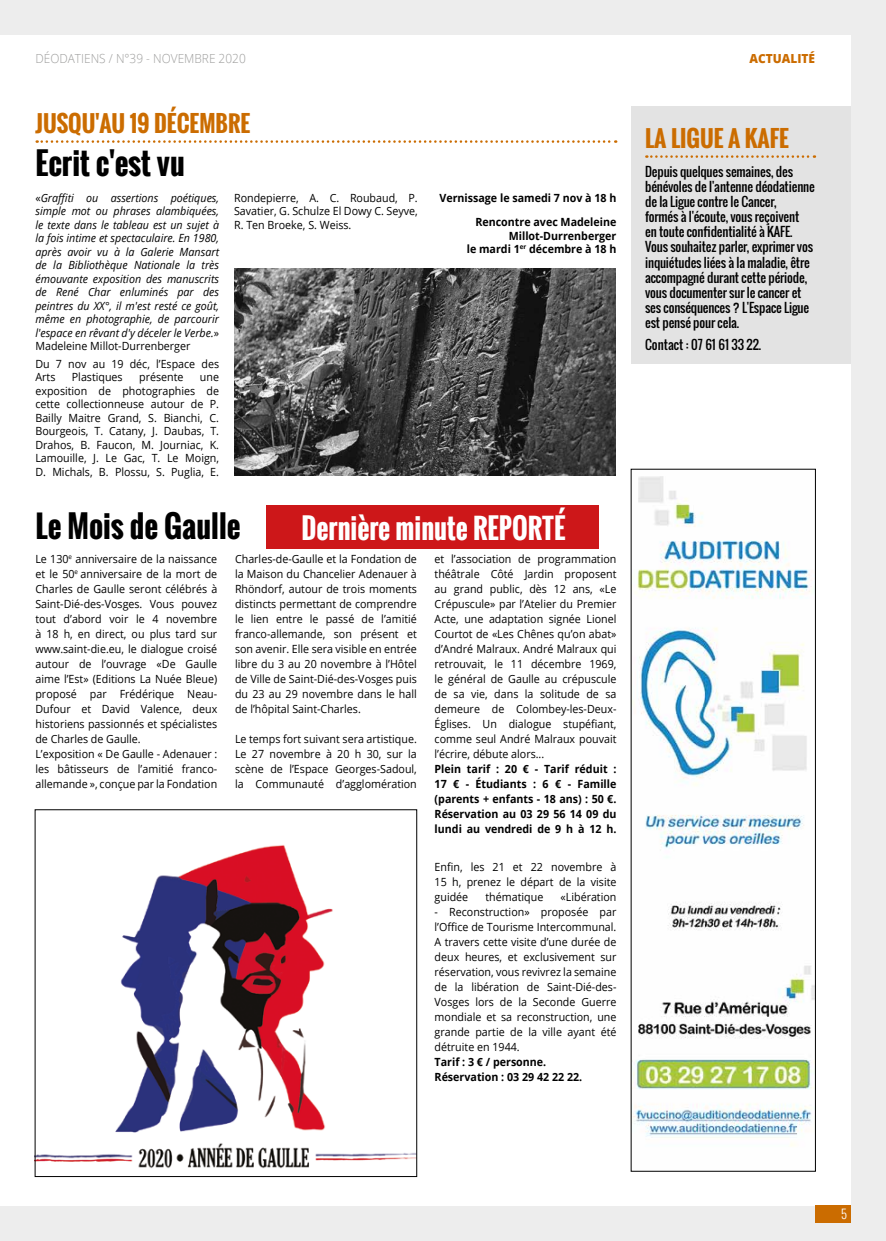
<style>
.page{position:relative;width:886px;height:1241px;background:#fff}
.page>*{position:absolute;margin:0;border:0;box-sizing:border-box;transform-origin:0 0}
.t1{font:700 30px "Oswald";color:#000}
.t2{font:700 27.75px "Oswald";color:#fff;scale:.95 1}
.t3{font:700 22.5px "Oswald";color:#cb6c00}
.t4{font:12.5px/15px "Oswald";letter-spacing:-.01em;color:#000}
.t5{font:300 12.5px "Open Sans";color:#9d9d9c;scale:.95 1}
.t6{font:800 12.5px "Open Sans";color:#cb6c00;scale:.95 1}
.t7{font:300 12.5px "Oswald";color:#fff}
.t8{font:11.25px/15px "Open Sans";color:#000;text-align:justify;scale:.95 1}
.t9{font:italic 11.25px/13.5px "Open Sans";color:#000;text-align:justify;scale:.95 1}
.t10{font:700 11.25px/15px "Open Sans";color:#000;text-align:right;scale:.95 1}
.s1{font-style:normal}
</style>
<div class="page">
<div style="left:0;top:0;width:886px;height:1240px;background:#ededed"></div>
<div style="left:0;top:35px;width:850px;height:1170px;background:#fff"></div>
<img style="left:633px;top:476px;width:181px;height:671px">
<div style="left:631px;top:469px;width:185px;height:702px;border:1px solid #000"></div>
<svg style="left:37px;top:140px;width:579px;height:3px"></svg>
<img style="left:37px;top:845px;width:378px;height:324px">
<div style="left:631px;top:106px;width:219px;height:257px;background:#e3e3e3"></div>
<svg style="left:646px;top:155px;width:169px;height:3px"></svg>
<img style="left:234px;top:269px;width:381px;height:207px">
<div style="left:266px;top:505px;width:332px;height:43px;background:#cd1719"></div>
<div style="left:815px;top:1205px;width:35px;height:17px;background:#cb6c00"></div>
<p class="t5" style="left:35px;top:50px;width:223px">DÉODATIENS / N°39 - NOVEMBRE 2020</p>
<p class="t6" style="left:749px;top:49px;width:70px">ACTUALITÉ</p>
<h3 class="t3" style="left:35px;top:107px;width:216px">JUSQU'AU 19 DÉCEMBRE</h3>
<h1 class="t1" style="left:35px;top:141px;width:151px">Ecrit c'est vu</h1>
<p class="t9" style="left:35px;top:191px;width:195px"><span class="s1">«</span>Graffiti ou assertions poétiques, simple mot ou phrases alambiquées, le texte dans le tableau est un sujet à la fois intime et spectaculaire. En 1980, après avoir vu à la Galerie Mansart de la Bibliothèque Nationale la très émouvante exposition des manuscrits de René Char enluminés par des peintres du XX°, il m'est resté ce goût, même en photographie, de parcourir l'espace en rêvant d'y déceler le Verbe.<span class="s1">» Madeleine Millot-Durrenberger</span></p>
<p class="t8" style="left:35px;top:356px;width:195px;line-height:13.5px">Du 7 nov au 19 déc, l’Espace des<br>Arts</p>
<p class="t8" style="left:234px;top:191px;width:195px;line-height:13.5px">Rondepierre, A. C. Roubaud, P.<br>Savatier, G. Schulze El Dowy C. Seyve, R. Ten Broeke, S. Weiss.</p>
<p class="t10" style="left:439px;top:185px;width:188px;line-height:24.1px">Vernissage le samedi 7 nov à 18 h<br>Rencontre avec Madeleine</p>
<p class="t10" style="left:467px;top:228px;width:159px;line-height:13.5px">Millot-Durrenberger<br>le mardi 1<sup>er</sup> décembre à 18 h</p>
<p class="t8" style="left:72px;top:369px;width:55px">Plastiques</p>
<p class="t8" style="left:139px;top:369px;width:48px">présente</p>
<p class="t8" style="left:35px;top:370px;width:195px;line-height:13.5px;text-indent:165px">une exposition de photographies de cette collectionneuse autour de P.<br>Bailly Maitre Grand, S. Bianchi, C.<br>Bourgeois, T. Catany, J. Daubas, T.<br>Drahos, B. Faucon, M. Journiac, K.<br>Lamouille, J. Le Gac, T. Le Moign, D. Michals, B. Plossu, S. Puglia, E.</p>
<h2 class="t2" style="left:301px;top:507px;width:279px">Dernière minute REPORTÉ</h2>
<h1 class="t1" style="left:35px;top:504px;width:207px">Le Mois de Gaulle</h1>
<p class="t8" style="left:35px;top:551px;width:193px;text-align:left">Le 130<sup>e</sup> anniversaire de la naissance et le 50<sup>e</sup> anniversaire de la mort de Charles de Gaulle seront célébrés à Saint-Dié-des-Vosges. Vous pouvez tout d’abord voir le 4 novembre à 18 h, en direct, ou plus tard sur www.saint-die.eu, le dialogue croisé autour de l’ouvrage «De Gaulle aime l’Est» (Editions La Nuée Bleue) proposé par Frédérique Neau-Dufour et David Valence, deux historiens passionnés et spécialistes de Charles de Gaulle.<br>L’exposition « De Gaulle - Adenauer : les bâtisseurs de l’amitié franco&shy;allemande », conçue par la Fondation</p>
<p class="t8" style="left:235px;top:551px;width:193px">Charles-de-Gaulle et la Fondation de la Maison du Chancelier Adenauer à Rhöndorf, autour de trois moments distincts permettant de comprendre le lien entre le passé de l’amitié franco-allemande, son présent et son avenir. Elle sera visible en entrée libre du 3 au 20 novembre à l’Hôtel de Ville de Saint-Dié-des-Vosges puis du 23 au 29 novembre dans le hall de l’hôpital Saint-Charles.</p>
<p class="t8" style="left:435px;top:551px;width:193px">et l’association de programmation théâtrale Côté Jardin proposent au grand public, dès 12 ans, «Le Crépuscule» par l’Atelier du Premier Acte, une adaptation signée Lionel Courtot de «Les Chênes qu’on abat» d’André Malraux. André Malraux qui retrouvait, le 11 décembre 1969, le général de Gaulle au crépuscule de sa vie, dans la solitude de sa demeure de Colombey-les-Deux-Églises. Un dialogue stupéfiant, comme seul André Malraux pouvait l’écrire, débute alors...</p>
<p class="t10" style="left:435px;top:761px;width:193px;text-align:justify">Plein tarif : 20 € - Tarif réduit :<br>17 € - Étudiants : 6 € - Famille (parents + enfants - 18 ans) : 50 €.<br>Réservation au 03 29 56 14 09 du lundi au vendredi de 9 h à 12 h.</p>
<p class="t8" style="left:435px;top:858px;width:193px">Enfin, les 21 et 22 novembre à 15 h, prenez le départ de la visite guidée</p>
<p class="t8" style="left:235px;top:731px;width:193px">Le temps fort suivant sera artistique.<br>Le 27 novembre à 20 h 30, sur la scène de l’Espace Georges-Sadoul, la Communauté d’agglomération</p>
<p class="t8" style="left:485px;top:888px;width:62px">thématique</p>
<p class="t8" style="left:560px;top:888px;width:60px">«Libération</p>
<p class="t8" style="left:435px;top:903px;width:193px">- Reconstruction» proposée par l’Office de Tourisme Intercommunal.<br>A travers cette visite d’une durée de deux heures, et exclusivement sur réservation, vous revivrez la semaine de la libération de Saint-Dié-des-Vosges lors de la Seconde Guerre mondiale et sa reconstruction, une grande partie de la ville ayant été détruite en 1944.</p>
<p class="t10" style="left:435px;top:1053px;width:157px;text-align:left">Tarif : 3 € / personne.<br>Réservation : 03 29 42 22 22.</p>
<h3 class="t3" style="left:645px;top:122px;width:145px">LA LIGUE A KAFE</h3>
<p class="t4" style="left:645px;top:164px;width:171px">Depuis quelques semaines, des bénévoles de l'antenne déodatienne de la Ligue contre le Cancer,<br>formés à l'écoute, vous reçoivent<br>en toute confidentialité à KAFE.<br>Vous souhaitez parler, exprimer vos inquiétudes liées à la maladie, être accompagné durant cette période, vous documenter sur le cancer et ses conséquences ? L'Espace Ligue est pensé pour cela.</p>
<p class="t4" style="left:645px;top:336px;width:118px">Contact : 07 61 61 33 22.</p>
<p class="t7" style="left:841px;top:1204px;width:7px">5</p>
</div>
